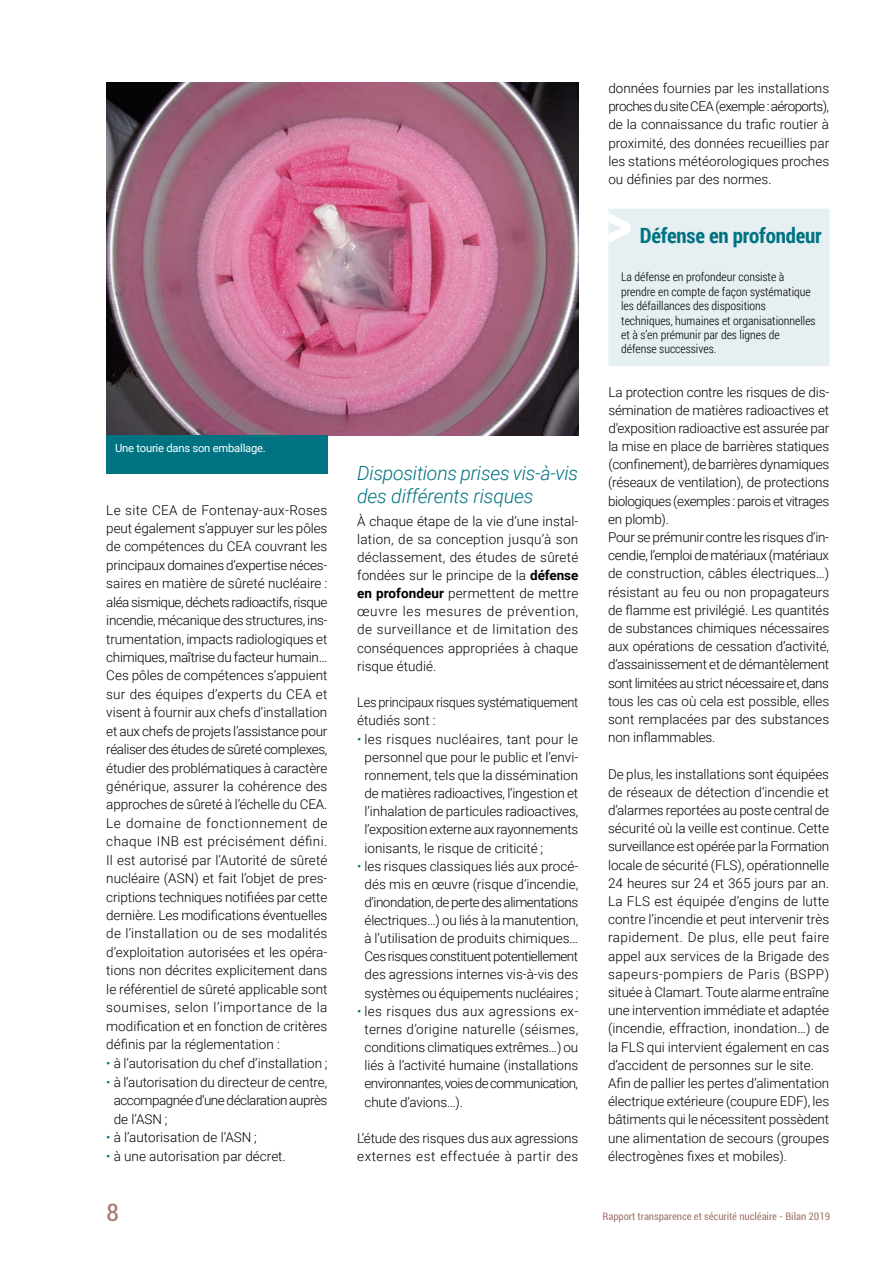
<style>
.page{position:relative;width:893px;height:1263px;background:#fff}
.page>*{position:absolute;margin:0;border:0;box-sizing:border-box;transform-origin:0 0}
.t1{font:condensed 24px "Roboto";color:#a37970}
.t2{font:700 21px "Roboto Condensed";letter-spacing:-.01em;color:#007382}
.t3{font:italic 300 19.5px/23.9px "Roboto";letter-spacing:-.015em;color:#007382}
.t4{font:300 13.5px/18.1px "Roboto";letter-spacing:-.01em;color:#000;text-align:justify}
.t5{font:300 13.5px/18.5px "Roboto";letter-spacing:-.01em;color:#000;scale:.95 1}
.t6{font:300 12px/14.4px "Roboto Condensed";color:#000}
.t7{font:11.25px "Roboto";letter-spacing:-.02em;color:#fff}
.s1{color:#007382}
.s2{font-weight:700}
</style>
<div class="page">
<div style="left:608px;top:209px;width:221px;height:157px;background:#e6eff2"></div>
<img style="left:107px;top:83px;width:472px;height:352px">
<div style="left:107px;top:435px;width:221px;height:38px;background:#007382"></div>
<svg style="left:603px;top:1212px;width:227px;height:11px"></svg>
<p class="t7" style="left:115px;top:440px;width:152px">Une tourie dans son emballage.</p>
<p class="t4" style="left:106px;top:500px;width:223px">Le site CEA de Fontenay-aux-Roses peut également s’appuyer sur les pôles de compétences du CEA couvrant les principaux domaines d’expertise néces&shy;saires en matière de sûreté nucléaire : aléa sismique, déchets radioactifs, risque incendie, mécanique des structures, ins&shy;trumentation, impacts radiologiques et chimiques, maîtrise du facteur humain… Ces pôles de compétences s’appuient sur des équipes d’experts du CEA et visent à fournir aux chefs d’installation et aux chefs de projets l’assistance pour réaliser des études de sûreté complexes, étudier des problématiques à caractère générique, assurer la cohérence des approches de sûreté à l’échelle du CEA.<br>Le domaine de fonctionnement de chaque INB est précisément défini.<br>Il est autorisé par l’Autorité de sûreté nucléaire (ASN) et fait l’objet de pres&shy;criptions techniques notifiées par cette dernière. Les modifications éventuelles de l’installation ou de ses modalités d’exploitation autorisées et les opéra&shy;tions non décrites explicitement dans le référentiel de sûreté applicable sont soumises, selon l’importance de la modification et en fonction de critères définis par la réglementation :</p>
<p class="t4" style="left:106px;top:1054px;width:223px"><span class="s1">•</span> à l’autorisation du chef d’installation ;</p>
<p class="t4" style="left:114px;top:1072px;width:215px;line-height:18.6px;text-indent:-7px"><span class="s1">•</span> à l’autorisation du directeur de centre, accompagnée d’une déclaration auprès de l’ASN ;</p>
<p class="t4" style="left:106px;top:1128px;width:152px"><span class="s1">•</span> à l’autorisation de l’ASN ;</p>
<p class="t4" style="left:106px;top:1146px;width:181px"><span class="s1">•</span> à une autorisation par décret.</p>
<h1 class="t1" style="left:107px;top:1196px;width:14px">8</h1>
<h3 class="t3" style="left:357px;top:460px;width:223px">Dispositions prises vis-à-vis des différents risques</h3>
<p class="t4" style="left:357px;top:511px;width:223px">À chaque étape de la vie d’une instal&shy;lation, de sa conception jusqu’à son déclassement, des études de sûreté fondées sur le principe de la <span class="s2">défense en profondeur</span> permettent de mettre œuvre les mesures de prévention, de surveillance et de limitation des conséquences appropriées à chaque risque étudié.</p>
<p class="t5" style="left:357px;top:692px;width:234px">Les principaux risques systématiquement étudiés sont :</p>
<p class="t4" style="left:365px;top:729px;width:215px;text-indent:-7px"><span class="s1">•</span> les risques nucléaires, tant pour le personnel que pour le public et l’envi&shy;ronnement, tels que la dissémination de matières radioactives, l’ingestion et l’inhalation de particules radioactives, l’exposition externe aux rayonnements ionisants, le risque de criticité ;</p>
<p class="t4" style="left:357px;top:856px;width:223px;text-align:center"><span class="s1">•</span> les risques classiques liés aux procé&shy;dés mis en œuvre (risque d’incendie, d’inondation, de perte des alimentations électriques…) ou liés à la manutention, à l’utilisation de produits chimiques… Ces risques constituent potentiellement des agressions internes vis-à-vis des systèmes ou équipements nucléaires ;</p>
<p class="t4" style="left:365px;top:1001px;width:215px;text-indent:-7px"><span class="s1">•</span> les risques dus aux agressions ex&shy;ternes d’origine naturelle (séismes, conditions climatiques extrêmes…) ou liés à l’activité humaine (installations environnantes, voies de communication, chute d’avions…).</p>
<p class="t4" style="left:357px;top:1128px;width:223px">L’étude des risques dus aux agressions externes est effectuée à partir des</p>
<p class="t4" style="left:608px;top:79px;width:222px">données fournies par les installations proches du site CEA (exemple : aéroports), de la connaissance du trafic routier à proximité, des données recueillies par les stations météorologiques proches ou définies par des normes.</p>
<h2 class="t2" style="left:640px;top:221px;width:183px">Défense en profondeur</h2>
<p class="t6" style="left:621px;top:269px;width:196px">La défense en profondeur consiste à prendre en compte de façon systématique les défaillances des dispositions techniques, humaines et organisationnelles et à s’en prémunir par des lignes de défense successives.</p>
<p class="t4" style="left:608px;top:382px;width:223px;text-align:left">La protection contre les risques de dis&shy;sémination de matières radioactives et d’exposition radioactive est assurée par la mise en place de barrières statiques (confinement), de barrières dynamiques (réseaux de ventilation), de protections biologiques (exemples : parois et vitrages en plomb).<br>Pour se prémunir contre les risques d’in&shy;cendie, l’emploi de matériaux (matériaux de construction, câbles électriques…) résistant au feu ou non propagateurs de flamme est privilégié. Les quantités de substances chimiques nécessaires aux opérations de cessation d’activité, d’assainissement et de démantèlement sont limitées au strict nécessaire et, dans tous les cas où cela est possible, elles sont remplacées par des substances non inflammables.</p>
<p class="t4" style="left:608px;top:764px;width:223px;text-align:left">De plus, les installations sont équipées de réseaux de détection d’incendie et d’alarmes reportées au poste central de sécurité où la veille est continue. Cette surveillance est opérée par la Formation locale de sécurité (FLS), opérationnelle 24 heures sur 24 et 365 jours par an.<br>La FLS est équipée d’engins de lutte contre l’incendie et peut intervenir très rapidement. De plus, elle peut faire appel aux services de la Brigade des sapeurs-pompiers de Paris (BSPP) située à Clamart. Toute alarme entraîne une intervention immédiate et adaptée (incendie, effraction, inondation…) de la FLS qui intervient également en cas d’accident de personnes sur le site.<br>Afin de pallier les pertes d’alimentation électrique extérieure (coupure EDF), les bâtiments qui le nécessitent possèdent une alimentation de secours (groupes électrogènes fixes et mobiles).</p>
</div>
